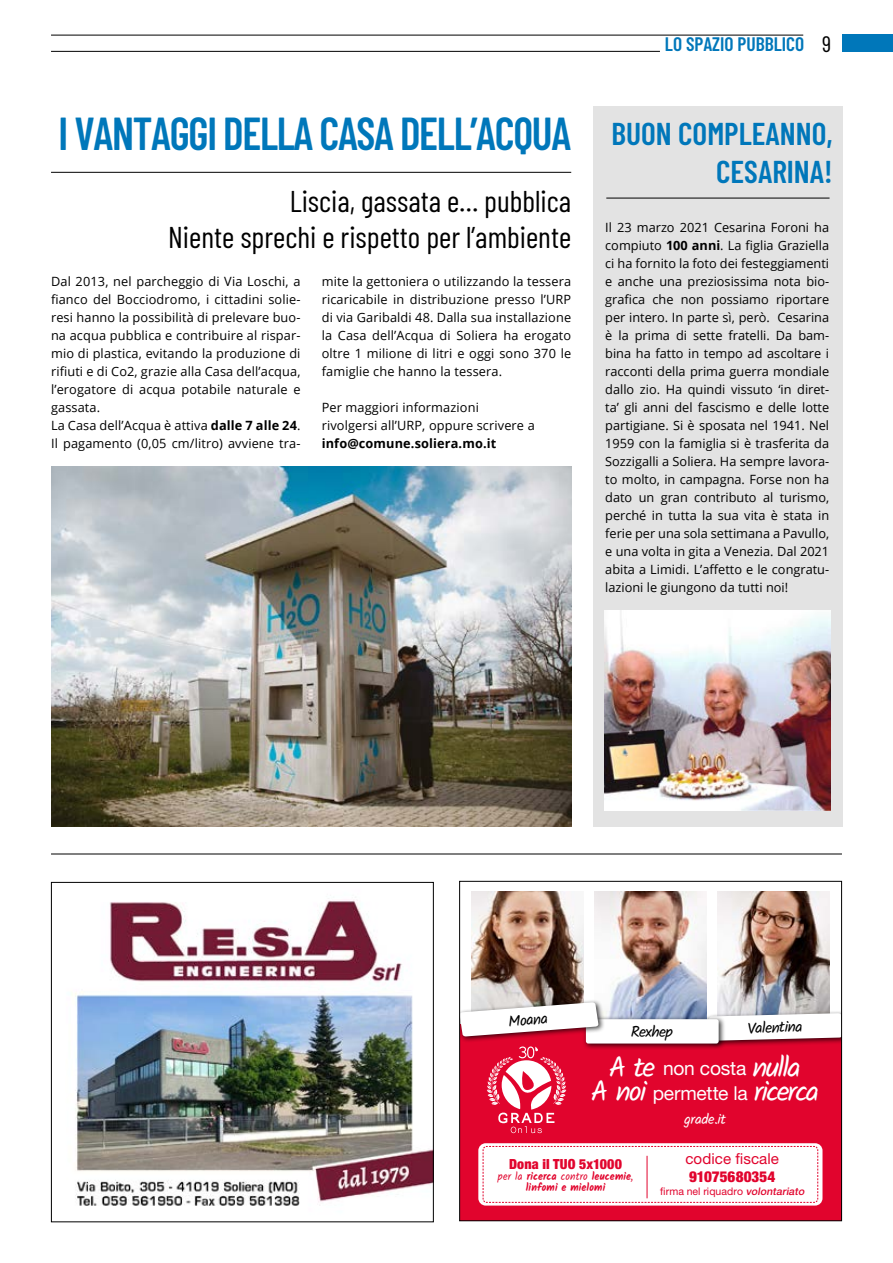
<style>
.page{position:relative;width:893px;height:1263px;background:#fff}
.page>*{position:absolute;margin:0;border:0;box-sizing:border-box;transform-origin:0 0}
.t1{font:600 46.05px "Barlow Condensed";letter-spacing:-.03em;color:#0077ba;scale:.94 1}
.t2{font:600 31.5px "Barlow Condensed";color:#0077ba}
.t3{font:30px/36px "Barlow Condensed";color:#000;text-align:right}
.t4{font:28.5px/24.3px "Kalam";letter-spacing:-.07em;color:#fff;text-align:center}
.t5{font:600 19.5px "Barlow Condensed";color:#0077ba}
.t6{font:15.45px "Kalam";letter-spacing:-.04em;color:#000}
.t7{font:15.15px "Helvetica Neue";letter-spacing:.01em;color:#e1042d}
.t8{font:900 condensed 15.15px "Helvetica Neue";color:#e1042d}
.t9{font:14.25px "Kalam";letter-spacing:-.02em;color:#fff}
.t10{font:900 condensed 13.95px "Helvetica Neue";letter-spacing:.01em;color:#e1042d}
.t11{font:12.75px/18px "Open Sans";letter-spacing:.01em;color:#000}
.t12{font:700 12.75px "Open Sans";letter-spacing:.01em;color:#000}
.t13{font:700 11.1px/11.1px "Kalam";letter-spacing:.015em;color:#e1042d;text-align:center;scale:.91 1}
.t14{font:10.5px "Helvetica Neue";letter-spacing:.01em;color:#e1042d}
.s1{font-weight:400;font-size:22.5px;color:#000}
.s2{font-size:31.5px}
.s3{font-weight:700}
.s4{font-family:"Helvetica Neue";font-size:19.2px}
.s5{font-weight:400}
.s6{font-weight:500;font-style:italic}
</style>
<div class="page">
<div style="left:460px;top:881px;width:382px;height:340px;background:#e1042d"></div>
<svg style="left:487px;top:1046px;width:79px;height:87px"></svg>
<div style="left:478px;top:1143px;width:344px;height:62px;background:#fff;border-radius:7px"></div>
<svg style="left:482px;top:1146px;width:336px;height:57px"></svg>
<hr style="left:647px;top:1156px;width:1px;height:42px;background:#e1042d">
<div style="left:460px;top:881px;width:382px;height:143px;background:#fff"></div>
<img style="left:472px;top:891px;width:112px;height:108px">
<img style="left:717px;top:891px;width:112px;height:119px">
<img style="left:595px;top:891px;width:111px;height:124px">
<div style="left:706px;top:1010px;width:136px;height:38px;background:#000;opacity:.75"></div>
<svg style="left:709px;top:1013px;width:131px;height:28px"></svg>
<div style="left:582px;top:1015px;width:143px;height:35px;background:#000;opacity:.75"></div>
<div style="left:586px;top:1019px;width:133px;height:24px;background:#fff;border-radius:2px"></div>
<div style="left:460px;top:999px;width:145px;height:44px;background:#000;opacity:.75"></div>
<svg style="left:461px;top:1002px;width:138px;height:34px"></svg>
<div style="left:459px;top:881px;width:383px;height:340px;border:1px solid #000"></div>
<img style="left:72px;top:900px;width:360px;height:306px">
<div style="left:51px;top:882px;width:383px;height:340px;border:1px solid #000"></div>
<hr style="left:51px;top:35px;width:752px;height:1px;background:#000">
<hr style="left:51px;top:51px;width:609px;height:1px;background:#000">
<div style="left:842px;top:35px;width:51px;height:17px;background:#0077ba"></div>
<hr style="left:51px;top:854px;width:791px;height:1px;background:#000">
<hr style="left:51px;top:172px;width:520px;height:1px;background:#000">
<img style="left:51px;top:466px;width:520px;height:360px">
<div style="left:593px;top:106px;width:249px;height:720px;background:#e3e3e3"></div>
<hr style="left:606px;top:198px;width:223px;height:1px;background:#000">
<img style="left:604px;top:610px;width:226px;height:200px">
<h3 class="t5" style="left:665px;top:31px;width:168px">LO SPAZIO PUBBLICO <span class="s1">9</span></h3>
<h1 class="t1" style="left:59px;top:100px;width:825px">I VANTAGGI DELLA CASA DELL’ACQUA <span class="s2">BUON COMPLEANNO,</span></h1>
<h2 class="t2" style="left:716px;top:149px;width:118px">CESARINA!</h2>
<p class="t11" style="left:605px;top:218px;width:225px;text-align:justify">Il 23 marzo 2021 Cesarina Foroni ha compiuto <span class="s3">100 anni</span>. La figlia Graziella ci ha fornito la foto dei festeggiamenti e anche una preziosissima nota bio&shy;grafica che non possiamo riportare per intero. In parte sì, però. Cesarina è la prima di sette fratelli. Da bam&shy;bina ha fatto in tempo ad ascoltare i racconti della prima guerra mondiale dallo zio. Ha quindi vissuto ‘in diret&shy;ta’ gli anni del fascismo e delle lotte partigiane. Si è sposata nel 1941. Nel 1959 con la famiglia si è trasferita da Sozzigalli a Soliera. Ha sempre lavora&shy;to molto, in campagna. Forse non ha dato un gran contributo al turismo, perché in tutta la sua vita è stata in ferie per una sola settimana a Pavullo, e una volta in gita a Venezia. Dal 2021 abita a Limidi. L’affetto e le congratu&shy;lazioni le giungono da tutti noi!</p>
<h3 class="t3" style="left:168px;top:181px;width:405px">Liscia, gassata e… pubblica<br>Niente sprechi e rispetto per l’ambiente</h3>
<p class="t11" style="left:51px;top:272px;width:251px">Dal 2013, nel parcheggio di Via Loschi, a fianco del Bocciodromo, i cittadini solie&shy;resi hanno la possibilità di prelevare buo&shy;na acqua pubblica e contribuire al rispar&shy;mio di plastica, evitando la produzione di rifiuti e di Co2, grazie alla Casa dell’acqua, l’erogatore di acqua potabile naturale e gassata.<br>La Casa dell’Acqua è attiva <span class="s3">dalle 7 alle 24</span>.<br>Il pagamento (0,05 cm/litro) avviene tra-</p>
<p class="t11" style="left:322px;top:272px;width:251px;text-align:justify">mite la gettoniera o utilizzando la tessera ricaricabile in distribuzione presso l’URP di via Garibaldi 48. Dalla sua installazione la Casa dell’Acqua di Soliera ha erogato oltre 1 milione di litri e oggi sono 370 le famiglie che hanno la tessera.</p>
<p class="t11" style="left:322px;top:398px;width:214px">Per maggiori informazioni rivolgersi all’URP, oppure scrivere a</p>
<p class="t12" style="left:322px;top:435px;width:176px">info@comune.soliera.mo.it</p>
<p class="t6" style="left:507px;top:1011px;width:41px;rotate:-6deg">Moana</p>
<p class="t6" style="left:631px;top:1021px;width:44px">Rexhep</p>
<p class="t6" style="left:747px;top:1017px;width:56px;rotate:-2deg">Valentina</p>
<h3 class="t4" style="left:591px;top:1056px;width:230px">A te <span class="s4">non costa</span> nulla<br>A noi <span class="s4">permette la</span> ricerca</h3>
<p class="t10" style="left:509px;top:1155px;width:114px">Dona il TUO 5x1000</p>
<p class="t13" style="left:498px;top:1170px;width:150px"><span class="s5">per la</span> ricerca <span class="s5">contro</span> leucemie<span class="s5">, </span>linfomi e mielomi</p>
<p class="t9" style="left:684px;top:1109px;width:44px">grade.it</p>
<p class="t7" style="left:685px;top:1149px;width:95px">codice fiscale</p>
<p class="t8" style="left:689px;top:1167px;width:88px">91075680354</p>
<p class="t14" style="left:660px;top:1184px;width:148px">firma nel riquadro <span class="s6">volontariato</span></p>
</div>
